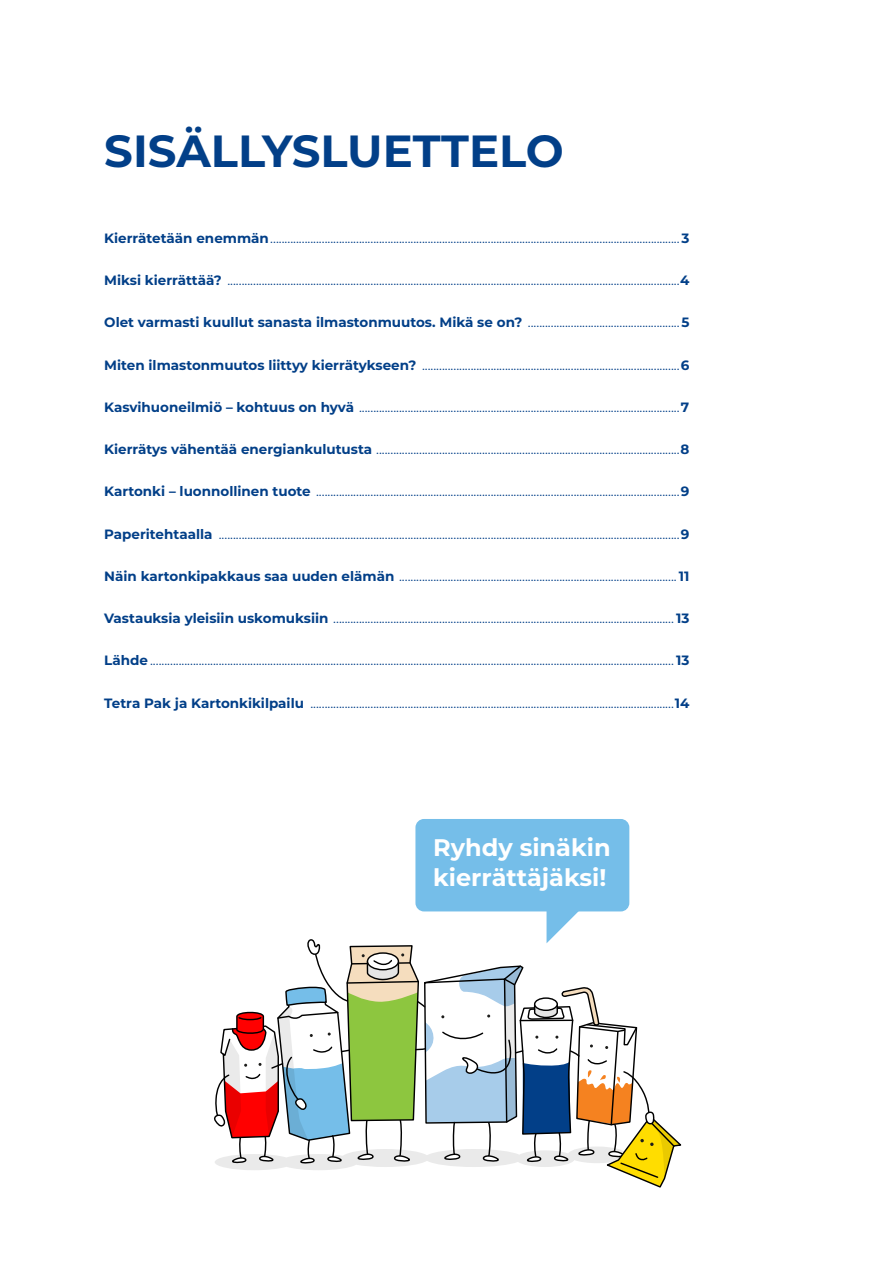
<style>
.page{position:relative;width:893px;height:1263px;background:#fff}
.page>*{position:absolute;margin:0;border:0;box-sizing:border-box;transform-origin:0 0}
.t1{font:700 45px "Montserrat";color:#023f88}
.t2{font:700 24px/30px "Montserrat";color:#fff}
.t3{font:13.5px "Montserrat";color:#023f88}
.s1{font-weight:700}
</style>
<div class="page">
<div style="left:415px;top:819px;width:214px;height:92px;background:#75bee9;border-radius:9px"></div>
<svg style="left:214px;top:901px;width:468px;height:287px"></svg>
<p class="t1" style="left:104px;top:118px;width:461px">SISÄLLYSLUETTELO</p>
<p class="t3" style="left:104px;top:229px;width:586px"><span class="s1">Kierrätetään enemmän</span>...............................................................................................................................................<span class="s1">3</span></p>
<p class="t3" style="left:104px;top:271px;width:586px"><span class="s1">Miksi kierrättää?</span> ..............................................................................................................................................................<span class="s1">4</span></p>
<p class="t3" style="left:104px;top:313px;width:587px"><span class="s1">Olet varmasti kuullut sanasta ilmastonmuutos. Mikä se on?</span> .....................................................<span class="s1">5</span></p>
<p class="t3" style="left:104px;top:355px;width:586px"><span class="s1">Miten ilmastonmuutos liittyy kierrätykseen?</span> ..........................................................................................<span class="s1">6</span></p>
<p class="t3" style="left:104px;top:398px;width:587px"><span class="s1">Kasvihuoneilmiö – kohtuus on hyvä</span> ................................................................................................................<span class="s1">7</span></p>
<p class="t3" style="left:104px;top:440px;width:587px"><span class="s1">Kierrätys vähentää energiankulutusta</span> ..........................................................................................................<span class="s1">8</span></p>
<p class="t3" style="left:104px;top:482px;width:587px"><span class="s1">Kartonki – luonnollinen tuote</span> ...............................................................................................................................<span class="s1">9</span></p>
<p class="t3" style="left:104px;top:524px;width:587px"><span class="s1">Paperitehtaalla</span> .................................................................................................................................................................<span class="s1">9</span></p>
<p class="t3" style="left:104px;top:567px;width:587px"><span class="s1">Näin kartonkipakkaus saa uuden elämän</span> .................................................................................................<span class="s1">11</span></p>
<p class="t3" style="left:104px;top:609px;width:587px"><span class="s1">Vastauksia yleisiin uskomuksiin</span> ....................................................................................................................... <span class="s1">13</span></p>
<p class="t3" style="left:104px;top:651px;width:587px"><span class="s1">Lähde</span>....................................................................................................................................................................................... <span class="s1">13</span></p>
<p class="t3" style="left:104px;top:693px;width:587px"><span class="s1">Tetra Pak ja Kartonkikilpailu</span> ...............................................................................................................................<span class="s1">14</span></p>
<p class="t2" style="left:433px;top:832px;width:179px">Ryhdy sinäkin kierrättäjäksi!</p>
</div>
